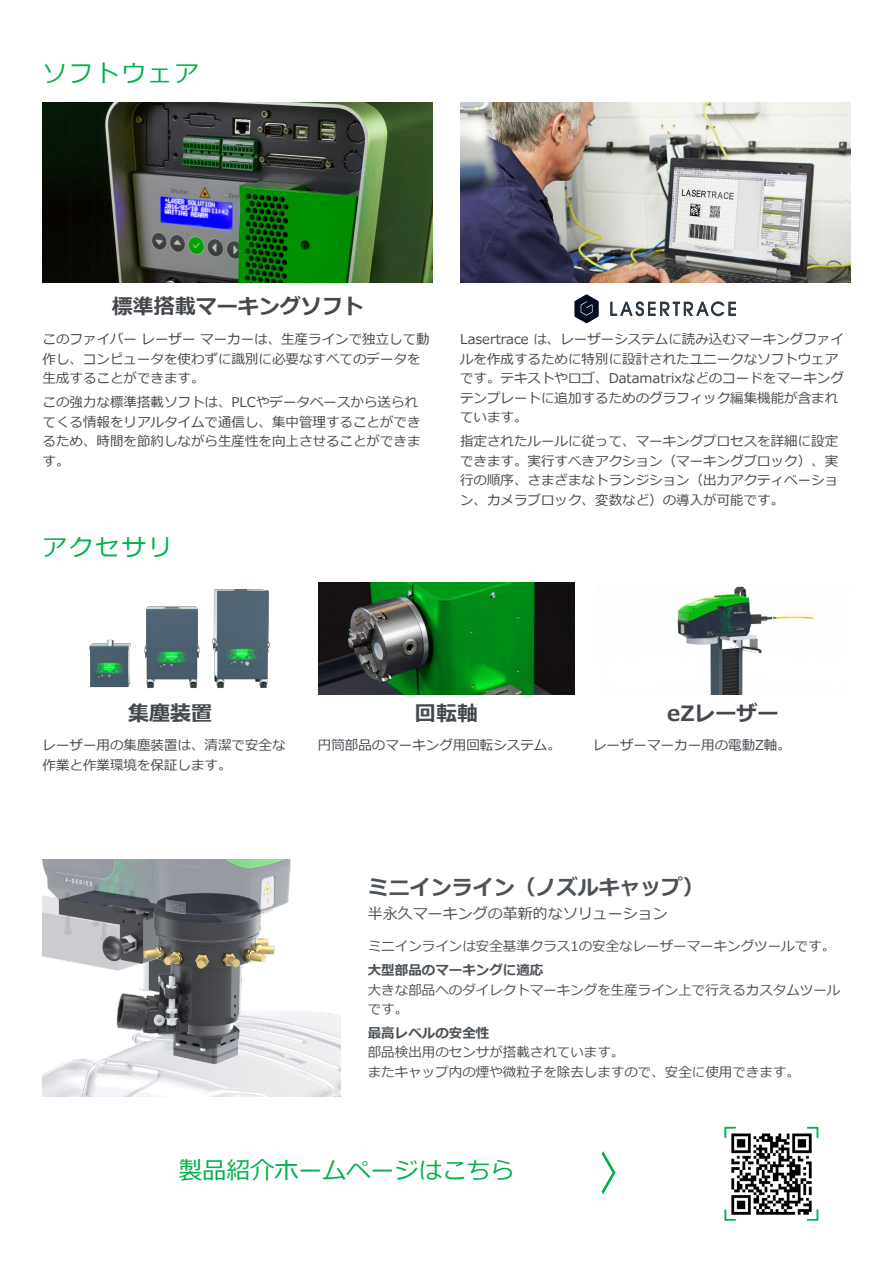
<style>
.page{position:relative;width:893px;height:1263px;background:#fff}
.page>*{position:absolute;margin:0;border:0;box-sizing:border-box;transform-origin:0 0}
.t1{font:24px "Meiryo";color:#00b14c}
.t2{font:700 21px "Meiryo";color:#45494e}
.t3{font:700 21px "Meiryo";color:#4d5257}
.t4{font:15px "Meiryo";color:#4d5257}
.t5{font:13.5px/19.5px "Meiryo";color:#45494e}
.t6{font:13.5px/19.5px "Meiryo";color:#4d5257}
.t7{font:700 13.5px "Meiryo";color:#4d5257}
</style>
<div class="page">
<img style="left:43px;top:860px;width:297px;height:236px">
<img style="left:89px;top:589px;width:181px;height:100px">
<img style="left:319px;top:583px;width:255px;height:111px">
<img style="left:43px;top:103px;width:390px;height:180px">
<img style="left:460px;top:103px;width:390px;height:180px">
<img style="left:731px;top:1133px;width:81px;height:82px">
<svg style="left:602px;top:1151px;width:13px;height:43px"></svg>
<svg style="left:724px;top:1126px;width:13px;height:13px"></svg>
<svg style="left:724px;top:1208px;width:13px;height:13px"></svg>
<svg style="left:806px;top:1126px;width:13px;height:13px"></svg>
<svg style="left:806px;top:1208px;width:13px;height:13px"></svg>
<svg style="left:575px;top:294px;width:23px;height:29px"></svg>
<svg style="left:610px;top:301px;width:126px;height:15px"></svg>
<svg style="left:677px;top:586px;width:137px;height:108px"></svg>
<h1 class="t1" style="left:43px;top:57px;width:157px">ソフトウェア</h1>
<h2 class="t2" style="left:112px;top:292px;width:253px">標準搭載マーキングソフト</h2>
<p class="t5" style="left:43px;top:330px;width:389px">このファイバー レーザー マーカーは、生産ラインで独立して動作し、コンピュータを使わずに識別に必要なすべてのデータを生成することができます。</p>
<p class="t5" style="left:43px;top:393px;width:379px">この強力な標準搭載ソフトは、PLCやデータベースから送られてくる情報をリアルタイムで通信し、集中管理することができるため、時間を節約しながら生産性を向上させることができます。</p>
<h1 class="t1" style="left:43px;top:531px;width:131px">アクセサリ</h1>
<p class="t5" style="left:460px;top:330px;width:385px">Lasertrace は、レーザーシステムに読み込むマーキングファイルを作成するために特別に設計されたユニークなソフトウェアです。テキストやロゴ、Datamatrixなどのコードをマーキングテンプレートに追加するためのグラフィック編集機能が含まれています。</p>
<p class="t5" style="left:460px;top:432px;width:379px;text-align:justify">指定されたルールに従って、マーキングプロセスを詳細に設定できます。実行すべきアクション（マーキングブロック）、実行の順序、さまざまなトランジション（出力アクティベーション、カメラブロック、変数など）の導入が可能です。</p>
<h2 class="t2" style="left:128px;top:699px;width:85px">集塵装置</h2>
<h2 class="t2" style="left:415px;top:699px;width:64px">回転軸</h2>
<h2 class="t2" style="left:667px;top:699px;width:113px">eZレーザー</h2>
<p class="t5" style="left:43px;top:736px;width:244px">レーザー用の集塵装置は、清潔で安全な作業と作業環境を保証します。</p>
<p class="t5" style="left:318px;top:736px;width:245px">円筒部品のマーキング用回転システム。</p>
<p class="t5" style="left:593px;top:736px;width:199px">レーザーマーカー用の電動Z軸。</p>
<h2 class="t3" style="left:368px;top:872px;width:337px">ミニインライン（ノズルキャップ）</h2>
<p class="t4" style="left:368px;top:903px;width:301px">半永久マーキングの革新的なソリューション</p>
<p class="t6" style="left:368px;top:937px;width:469px">ミニインラインは安全基準クラス1の安全なレーザーマーキングツールです。</p>
<p class="t7" style="left:368px;top:961px;width:177px">大型部品のマーキングに適応</p>
<p class="t6" style="left:368px;top:980px;width:474px">大きな部品へのダイレクトマーキングを生産ライン上で行えるカスタムツールです。</p>
<p class="t7" style="left:368px;top:1023px;width:123px">最高レベルの安全性</p>
<p class="t6" style="left:368px;top:1043px;width:433px">部品検出用のセンサが搭載されています。<br>またキャップ内の煙や微粒子を除去しますので、安全に使用できます。</p>
<h1 class="t1" style="left:179px;top:1154px;width:337px">製品紹介ホームページはこちら</h1>
</div>
